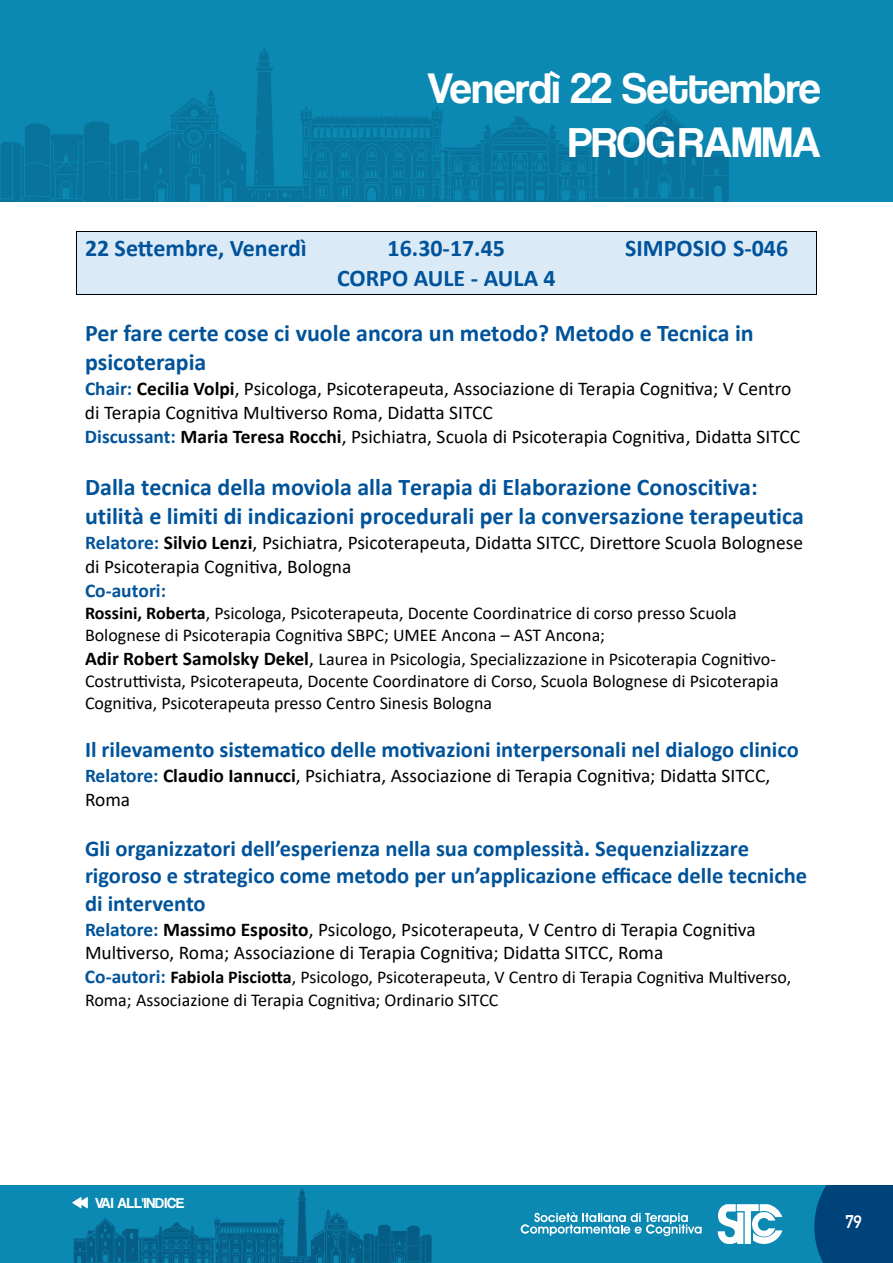
<style>
.page{position:relative;width:893px;height:1263px;background:#fff}
.page>*{position:absolute;margin:0;border:0;box-sizing:border-box;transform-origin:0 0}
.t1{font:43.95px/54.2px "Coolvetica Rg";color:#fff;text-align:right}
.t2{font:700 24px/29.4px "Calibri";color:#00539a}
.t3{font:700 22.5px/27.6px "Calibri";color:#00539a}
.t4{font:19.5px/23.7px "Calibri";color:#000}
.t5{font:700 19.5px "Calibri";color:#00539a}
.t6{font:18px/22.4px "Calibri";color:#000}
.t7{font:700 18px "DIN Alternate";color:#fff}
.t8{font:15px "Coolvetica Rg";color:#fff}
.s1{font-weight:700;color:#00539a}
.s2{font-weight:700}
.s3{font-weight:700;font-size:19.5px}
.s4{font-size:19.5px}
.s5{font-weight:700;font-size:19.5px;color:#00539a}
</style>
<div class="page">
<div style="left:0;top:1185px;width:893px;height:78px;background:#0b89b3"></div>
<svg style="left:268px;top:1230px;width:164px;height:33px"></svg>
<div style="left:814px;top:1185px;width:79px;height:78px;background:#00427a"></div>
<svg style="left:718px;top:1204px;width:64px;height:40px"></svg>
<svg style="left:521px;top:1212px;width:181px;height:24px"></svg>
<svg style="left:72px;top:1197px;width:16px;height:11px"></svg>
<div style="left:77px;top:232px;width:739px;height:31px;background:#daebf7"></div>
<hr style="left:77px;top:231px;width:739px;height:1px;background:#000">
<hr style="left:76px;top:232px;width:1px;height:31px;background:#000">
<hr style="left:816px;top:232px;width:1px;height:31px;background:#000">
<div style="left:77px;top:263px;width:739px;height:31px;background:#daebf7"></div>
<hr style="left:77px;top:294px;width:739px;height:1px;background:#000">
<hr style="left:76px;top:263px;width:1px;height:31px;background:#000">
<hr style="left:816px;top:263px;width:1px;height:31px;background:#000">
<svg style="left:0;top:0;width:893px;height:201px;background:#0a85af"></svg>
<svg style="left:0;top:133px;width:333px;height:68px;background:#0878a1"></svg>
<h1 class="t1" style="left:427px;top:61px;width:395px">Venerdì 22 Settembre<br>PROGRAMMA</h1>
<p class="t2" style="left:85px;top:233px;width:223px">22 Settembre, Venerdì</p>
<p class="t2" style="left:388px;top:233px;width:119px">16.30-17.45</p>
<p class="t2" style="left:625px;top:233px;width:164px">SIMPOSIO S-046</p>
<p class="t2" style="left:337px;top:263px;width:220px">CORPO AULE - AULA 4</p>
<p class="t2" style="left:85px;top:318px;width:670px">Per fare certe cose ci vuole ancora un metodo? Metodo e Tecnica in psicoterapia</p>
<p class="t4" style="left:85px;top:376px;width:717px"><span class="s1">Chair:</span> <span class="s2">Cecilia Volpi</span>, Psicologa, Psicoterapeuta, Associazione di Terapia Cognitiva; V Centro di Terapia Cognitiva Multiverso Roma, Didatta SITCC<br><span class="s1">Discussant:</span> <span class="s2">Maria Teresa Rocchi</span>, Psichiatra, Scuola di Psicoterapia Cognitiva, Didatta SITCC</p>
<p class="t2" style="left:85px;top:472px;width:720px">Dalla tecnica della moviola alla Terapia di Elaborazione Conoscitiva: utilità e limiti di indicazioni procedurali per la conversazione terapeutica</p>
<p class="t4" style="left:85px;top:530px;width:720px"><span class="s1">Relatore:</span> <span class="s2">Silvio Lenzi</span>, Psichiatra, Psicoterapeuta, Didatta SITCC, Direttore Scuola Bolognese di Psicoterapia Cognitiva, Bologna</p>
<p class="t5" style="left:85px;top:577px;width:83px">Co-autori:</p>
<p class="t6" style="left:85px;top:601px;width:695px"><span class="s2">Rossini, Roberta</span>, Psicologa, Psicoterapeuta, Docente Coordinatrice di corso presso Scuola Bolognese di Psicoterapia Cognitiva SBPC; UMEE Ancona – AST Ancona;<br><span class="s3">Adir Robert Samolsky Dekel</span><span class="s4">,</span> Laurea in Psicologia, Specializzazione in Psicoterapia Cognitivo-Costruttivista, Psicoterapeuta, Docente Coordinatore di Corso, Scuola Bolognese di Psicoterapia Cognitiva, Psicoterapeuta presso Centro Sinesis Bologna</p>
<p class="t3" style="left:85px;top:735px;width:715px">Il rilevamento sistematico delle motivazioni interpersonali nel dialogo clinico</p>
<p class="t4" style="left:85px;top:763px;width:687px"><span class="s1">Relatore:</span> <span class="s2">Claudio Iannucci</span>, Psichiatra, Associazione di Terapia Cognitiva; Didatta SITCC,<br>Roma</p>
<p class="t3" style="left:85px;top:834px;width:724px">Gli organizzatori dell’esperienza nella sua complessità. Sequenzializzare rigoroso e strategico come metodo per un’applicazione efficace delle tecniche di intervento</p>
<p class="t4" style="left:85px;top:917px;width:672px"><span class="s1">Relatore:</span> <span class="s2">Massimo Esposito</span>, Psicologo, Psicoterapeuta, V Centro di Terapia Cognitiva<br>Multiverso, Roma; Associazione di Terapia Cognitiva; Didatta SITCC, Roma</p>
<p class="t6" style="left:85px;top:966px;width:708px"><span class="s5">Co-autori:</span> <span class="s2">Fabiola Pisciotta</span>, Psicologo, Psicoterapeuta, V Centro di Terapia Cognitiva Multiverso,<br>Roma; Associazione di Terapia Cognitiva; Ordinario SITCC</p>
<p class="t8" style="left:95px;top:1194px;width:90px">VAI ALL'INDICE</p>
<p class="t7" style="left:845px;top:1207px;width:19px">79</p>
</div>
